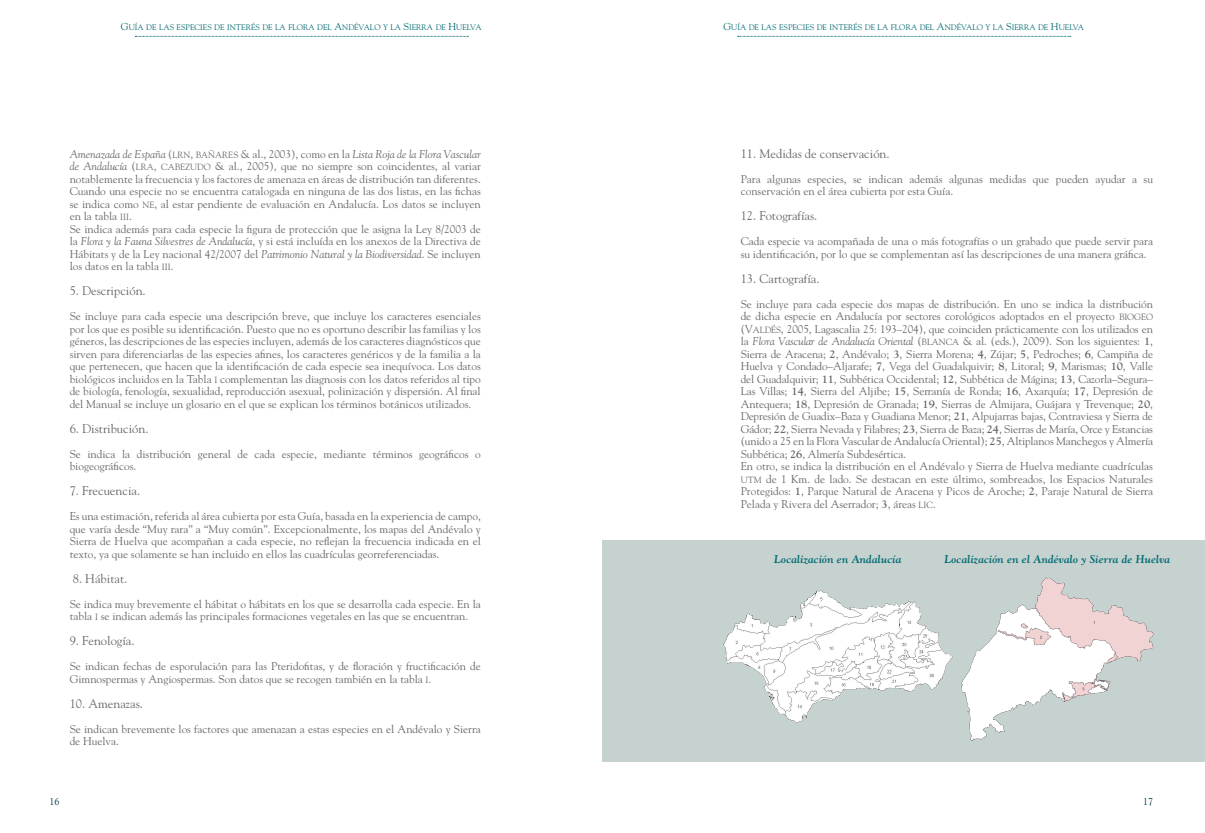
<style>
.page{position:relative;width:1205px;height:833px;background:#fff}
.page>*{position:absolute;margin:0;border:0;box-sizing:border-box;transform-origin:0 0}
.t1{font:12.5px "Goudy";color:#66676a}
.t2{font:11.25px/12.5px "Goudy";color:#66676a}
.t3{font:italic 700 11.25px "Goudy";letter-spacing:.01em;color:#006a71}
.t4{font:10px "Goudy SC800";color:#003644}
.t5{font:8px "Goudy SC800";color:#006a71}
.s1{font-size:10px}
.s2{font-style:italic}
.s3{font-family:"Goudy SC800";font-size:9px}
.s4{font-family:"Goudy SC800"}
.s5{font-weight:700}
</style>
<div class="page">
<svg style="left:135px;top:36px;width:333px;height:1px"></svg>
<svg style="left:738px;top:36px;width:332px;height:1px"></svg>
<div style="left:603px;top:540px;width:602px;height:222px;background:#c6d2d0"></div>
<img style="left:723px;top:590px;width:214px;height:133px">
<img style="left:937px;top:577px;width:217px;height:164px">
<p class="t5" style="left:121px;top:22px;width:362px"><span class="s1">G</span>UÍA DE LAS ESPECIES DE INTERÉS DE LA FLORA DEL <span class="s1">A</span>NDÉVALO Y LA <span class="s1">S</span>IERRA DE <span class="s1">H</span>UELVA</p>
<p class="t2" style="left:70px;top:147px;width:413px"><span class="s2">Amenazada de España</span> (<span class="s3">LRN</span><span class="s4">,</span> <span class="s3">BAÑARES</span> &amp; al., 2003), como en la <span class="s2">Lista Roja de la Flora Vascular de Andalucía</span> (<span class="s3">LRA</span><span class="s4">,</span> <span class="s3">CABEZUDO</span> &amp; al., 2005), que no siempre son coincidentes, al variar notablemente la frecuencia y los factores de amenaza en áreas de distribución tan diferentes.<br>Cuando una especie no se encuentra catalogada en ninguna de las dos listas, en las fichas se indica como <span class="s3">NE</span>, al estar pendiente de evaluación en Andalucía. Los datos se incluyen en la tabla <span class="s3">III</span>.<br>Se indica además para cada especie la figura de protección que le asigna la Ley 8/2003 de la <span class="s2">Flora y la Fauna Silvestres de Andalucía</span>, y si está incluída en los anexos de la Directiva de Hábitats y de la Ley nacional 42/2007 del <span class="s2">Patrimonio Natural y la Biodiversidad</span>. Se incluyen los datos en la tabla <span class="s3">III</span>.</p>
<p class="t1" style="left:70px;top:283px;width:78px">5. Descripción.</p>
<p class="t2" style="left:70px;top:310px;width:413px;text-align:justify">Se incluye para cada especie una descripción breve, que incluye los caracteres esenciales por los que es posible su identificación. Puesto que no es oportuno describir las familias y los géneros, las descripciones de las especies incluyen, además de los caracteres diagnósticos que sirven para diferenciarlas de las especies afines, los caracteres genéricos y de la familia a la que pertenecen, que hacen que la identificación de cada especie sea inequívoca. Los datos biológicos incluidos en la Tabla <span class="s3">I</span> complementan las diagnosis con los datos referidos al tipo de biología, fenología, sexualidad, reproducción asexual, polinización y dispersión. Al final del Manual se incluye un glosario en el que se explican los términos botánicos utilizados.</p>
<p class="t1" style="left:70px;top:420px;width:80px">6. Distribución.</p>
<p class="t2" style="left:70px;top:447px;width:412px">Se indica la distribución general de cada especie, mediante términos geográficos o biogeográficos.</p>
<p class="t1" style="left:70px;top:483px;width:72px">7. Frecuencia.</p>
<p class="t2" style="left:70px;top:510px;width:413px;text-align:justify">Es una estimación, referida al área cubierta por esta Guía, basada en la experiencia de campo, que varía desde “Muy rara” a “Muy común”. Excepcionalmente, los mapas del Andévalo y Sierra de Huelva que acompañan a cada especie, no reflejan la frecuencia indicada en el texto, ya que solamente se han incluido en ellos las cuadrículas georreferenciadas.</p>
<p class="t1" style="left:73px;top:570px;width:56px">8. Hábitat.</p>
<p class="t2" style="left:70px;top:597px;width:412px">Se indica muy brevemente el hábitat o hábitats en los que se desarrolla cada especie. En la tabla <span class="s3">I</span> se indican además las principales formaciones vegetales en las que se encuentran.</p>
<p class="t1" style="left:70px;top:633px;width:66px">9. Fenología.</p>
<p class="t2" style="left:70px;top:660px;width:412px">Se indican fechas de esporulación para las Pteridofitas, y de floración y fructificación de<br>Gimnospermas y Angiospermas. Son datos que se recogen también en la tabla <span class="s3">I</span>.</p>
<p class="t1" style="left:70px;top:695px;width:75px">10. Amenazas.</p>
<p class="t2" style="left:70px;top:722px;width:413px">Se indican brevemente los factores que amenazan a estas especies en el Andévalo y Sierra de Huelva.</p>
<p class="t5" style="left:723px;top:22px;width:362px"><span class="s1">G</span>UÍA DE LAS ESPECIES DE INTERÉS DE LA FLORA DEL <span class="s1">A</span>NDÉVALO Y LA <span class="s1">S</span>IERRA DE <span class="s1">H</span>UELVA</p>
<p class="t1" style="left:741px;top:145px;width:150px">11. Medidas de conservación.</p>
<p class="t2" style="left:741px;top:172px;width:414px">Para algunas especies, se indican además algunas medidas que pueden ayudar a su conservación en el área cubierta por esta Guía.</p>
<p class="t1" style="left:741px;top:208px;width:78px">12. Fotografías.</p>
<p class="t2" style="left:741px;top:235px;width:414px">Cada especie va acompañada de una o más fotografías o un grabado que puede servir para su identificación, por lo que se complementan así las descripciones de una manera gráfica.</p>
<p class="t1" style="left:741px;top:270px;width:80px">13. Cartografía.</p>
<p class="t2" style="left:741px;top:297px;width:414px">Se incluye para cada especie dos mapas de distribución. En uno se indica la distribución de dicha especie en Andalucía por sectores corológicos adoptados en el proyecto <span class="s3">BIOGEO </span>(<span class="s4">V</span><span class="s3">ALDÉS</span>, 2005, Lagascalia 25: 193–204), que coinciden prácticamente con los utilizados en la <span class="s2">Flora Vascular de Andalucía Oriental</span> (<span class="s3">BLANCA</span> &amp; al. (eds.), 2009). Son los siguientes: <span class="s5">1</span>, Sierra de Aracena; <span class="s5">2</span>, Andévalo; <span class="s5">3</span>, Sierra Morena; <span class="s5">4</span>, Zújar; <span class="s5">5</span>, Pedroches; <span class="s5">6</span>, Campiña de Huelva y Condado–Aljarafe; <span class="s5">7</span>, Vega del Guadalquivir; <span class="s5">8</span>, Litoral; <span class="s5">9</span>, Marismas; <span class="s5">10</span>, Valle del Guadalquivir; <span class="s5">11</span>, Subbética Occidental; <span class="s5">12</span>, Subbética de Mágina; <span class="s5">13</span>, Cazorla–Segura– Las Villas; <span class="s5">14</span>, Sierra del Aljibe; <span class="s5">15</span>, Serranía de Ronda; <span class="s5">16</span>, Axarquía; <span class="s5">17</span>, Depresión de Antequera; <span class="s5">18</span>, Depresión de Granada; <span class="s5">19</span>, Sierras de Almijara, Guájara y Trevenque; <span class="s5">20</span>, Depresión de Guadix–Baza y Guadiana Menor; <span class="s5">21</span>, Alpujarras bajas, Contraviesa y Sierra de Gádor; <span class="s5">22</span>, Sierra Nevada y Filabres; <span class="s5">23</span>, Sierra de Baza; <span class="s5">24</span>, Sierras de María, Orce y Estancias (unido a 25 en la Flora Vascular de Andalucía Oriental); <span class="s5">25</span>, Altiplanos Manchegos y Almería Subbética; <span class="s5">26</span>, Almería Subdesértica.<br>En otro, se indica la distribución en el Andévalo y Sierra de Huelva mediante cuadrículas <span class="s3">UTM</span> de 1 Km. de lado. Se destacan en este último, sombreados, los Espacios Naturales Protegidos: <span class="s5">1</span>, Parque Natural de Aracena y Picos de Aroche; <span class="s5">2</span>, Paraje Natural de Sierra Pelada y Rivera del Aserrador; <span class="s5">3</span>, áreas <span class="s3">LIC</span>.</p>
<p class="t3" style="left:774px;top:552px;width:129px">Localización en Andalucía</p>
<p class="t3" style="left:944px;top:552px;width:227px">Localización en el Andévalo y Sierra de Huelva</p>
<p class="t4" style="left:50px;top:795px;width:11px">16</p>
<p class="t4" style="left:1143px;top:795px;width:11px">17</p>
</div>
